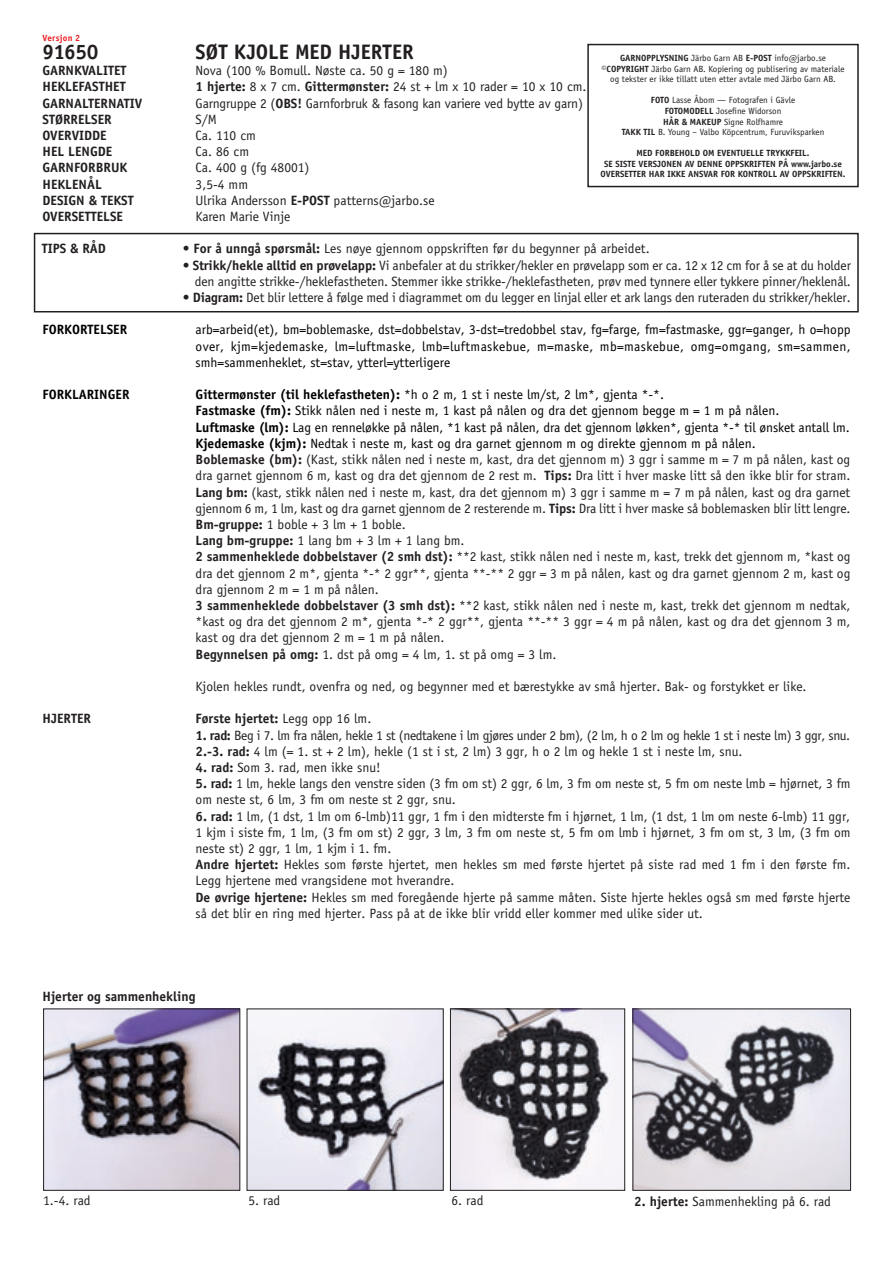
<style>
.page{position:relative;width:893px;height:1263px;background:#fff}
.page>*{position:absolute;margin:0;border:0;box-sizing:border-box;transform-origin:0 0}
.t1{font:700 21px "Officina Sans";letter-spacing:-.005em;color:#231f20}
.t2{font:13.5px/16.2px "Officina Sans";color:#231f20}
.t3{font:13.5px/16.2px "Officina Sans";color:#000;text-align:justify}
.t4{font:700 13.5px "Officina Sans";color:#231f20}
.t5{font:13.5px/16.2px "Officina Sans";letter-spacing:-.03em;color:#231f20}
.t6{font:700 13.5px "Officina Sans";color:#000}
.t7{font:9px/10.5px "Officina Sans";color:#231f20;text-align:center}
.t8{font:700 9px/10.6px "Officina Sans";color:#231f20;text-align:center}
.t9{font:700 9px "Officina Sans";letter-spacing:.025em;color:#ee1d23}
.s1{font-weight:700}
.s2{font-weight:700;color:#000}
.s3{color:#000}
.s4{font-weight:400}
</style>
<div class="page">
<div style="left:34px;top:233px;width:825px;height:79px;border:2px solid #231f20"></div>
<div style="left:587px;top:44px;width:272px;height:143px;border:2px solid #231f20"></div>
<img style="left:45px;top:1010px;width:193px;height:179px">
<div style="left:43px;top:1008px;width:197px;height:183px;border:1px solid #231f20"></div>
<img style="left:249px;top:1010px;width:193px;height:179px">
<div style="left:247px;top:1008px;width:197px;height:183px;border:1px solid #231f20"></div>
<img style="left:452px;top:1010px;width:171px;height:179px">
<div style="left:450px;top:1008px;width:175px;height:183px;border:1px solid #231f20"></div>
<img style="left:634px;top:1010px;width:215px;height:179px">
<div style="left:632px;top:1008px;width:219px;height:183px;border:1px solid #231f20"></div>
<p class="t9" style="left:43px;top:32px;width:39px">Versjon 2</p>
<h1 class="t1" style="left:43px;top:39px;width:58px">91650</h1>
<h1 class="t1" style="left:196px;top:39px;width:220px">SØT KJOLE MED HJERTER</h1>
<p class="t4" style="left:43px;top:62px;width:86px">GARNKVALITET</p>
<p class="t2" style="left:196px;top:63px;width:254px">Nova (100 % Bomull. Nøste ca. 50 g = 180 m)</p>
<p class="t4" style="left:43px;top:78px;width:85px">HEKLEFASTHET</p>
<p class="t2" style="left:196px;top:79px;width:392px"><span class="s1">1 hjerte:</span> 8 x 7 cm. <span class="s1">Gittermønster:</span> 24 st + lm x 10 rader = 10 x 10 cm.</p>
<p class="t4" style="left:43px;top:95px;width:101px">GARNALTERNATIV</p>
<p class="t2" style="left:196px;top:95px;width:389px">Garngruppe 2 (<span class="s1">OBS!</span> Garnforbruk &amp; fasong kan variere ved bytte av garn)</p>
<p class="t4" style="left:43px;top:111px;width:71px">STØRRELSER</p>
<p class="t2" style="left:196px;top:111px;width:23px">S/M</p>
<p class="t4" style="left:43px;top:127px;width:66px">OVERVIDDE</p>
<p class="t2" style="left:196px;top:127px;width:62px">Ca. 110 cm</p>
<p class="t4" style="left:43px;top:143px;width:71px">HEL LENGDE</p>
<p class="t2" style="left:196px;top:144px;width:55px">Ca. 86 cm</p>
<p class="t4" style="left:43px;top:159px;width:86px">GARNFORBRUK</p>
<p class="t2" style="left:196px;top:160px;width:115px">Ca. 400 g (fg 48001)</p>
<p class="t4" style="left:43px;top:176px;width:61px">HEKLENÅL</p>
<p class="t2" style="left:196px;top:176px;width:54px">3,5-4 mm</p>
<p class="t4" style="left:43px;top:192px;width:93px">DESIGN &amp; TEKST</p>
<p class="t2" style="left:196px;top:192px;width:241px">Ulrika Andersson <span class="s1">E-POST</span> patterns@jarbo.se</p>
<p class="t4" style="left:43px;top:208px;width:82px">OVERSETTELSE</p>
<p class="t2" style="left:196px;top:208px;width:96px">Karen Marie Vinje</p>
<p class="t7" style="left:601px;top:52px;width:245px"><span class="s1">GARNOPPLYSNING</span> Järbo Garn AB <span class="s1">E-POST</span> info@jarbo.se <span class="s1">©COPYRIGHT</span> Järbo Garn AB. Kopiering og publisering av materiale og tekster er ikke tillatt uten etter avtale med Järbo Garn AB.</p>
<p class="t7" style="left:622px;top:95px;width:204px"><span class="s1">FOTO</span> Lasse Åbom — Fotografen i Gävle<br><span class="s1">FOTOMODELL</span> Josefine Widorson<br><span class="s1">HÅR &amp; MAKEUP</span> Signe Rolfhamre<br><span class="s1">TAKK TIL</span> B. Young – Valbo Köpcentrum, Furuviksparken</p>
<p class="t8" style="left:600px;top:147px;width:247px">MED FORBEHOLD OM EVENTUELLE TRYKKFEIL.<br>SE SISTE VERSJONEN AV DENNE OPPSKRIFTEN PÅ www.jarbo.se<br>OVERSETTER HAR IKKE ANSVAR FOR KONTROLL AV OPPSKRIFTEN.</p>
<p class="t4" style="left:42px;top:240px;width:66px">TIPS &amp; RÅD</p>
<p class="t2" style="left:183px;top:241px;width:468px"><span class="s1">• For å unngå spørsmål:</span> Les nøye gjennom oppskriften før du begynner på arbeidet.</p>
<p class="t2" style="left:183px;top:257px;width:670px;text-align:right"><span class="s1">• Strikk/hekle alltid en prøvelapp:</span> Vi anbefaler at du strikker/hekler en prøvelapp som er ca. 12 x 12 cm for å se at du holder den angitte strikke-/heklefastheten. Stemmer ikke strikke-/heklefastheten, prøv med tynnere eller tykkere pinner/heklenål.</p>
<p class="t2" style="left:183px;top:289px;width:670px"><span class="s1">• Diagram:</span> Det blir lettere å følge med i diagrammet om du legger en linjal eller et ark langs den ruteraden du strikker/hekler.</p>
<p class="t6" style="left:43px;top:321px;width:86px">FORKORTELSER</p>
<p class="t3" style="left:196px;top:322px;width:657px">arb=arbeid(et), bm=boblemaske, dst=dobbelstav, 3-dst=tredobbel stav, fg=farge, fm=fastmaske, ggr=ganger, h o=hopp over, kjm=kjedemaske, lm=luftmaske, lmb=luftmaskebue, m=maske, mb=maskebue, omg=omgang, sm=sammen, smh=sammenheklet, st=stav, ytterl=ytterligere</p>
<p class="t6" style="left:43px;top:386px;width:89px">FORKLARINGER</p>
<p class="t2" style="left:196px;top:387px;width:656px"><span class="s2">Gittermønster (til heklefastheten):</span> <span class="s3">*h o 2 m, 1 st i neste lm/st, 2 lm*, gjenta *-*.<br></span><span class="s2">Fastmaske (fm):</span> <span class="s3">Stikk nålen ned i neste m, 1 kast på nålen og dra det gjennom begge m = 1 m på nålen.<br></span><span class="s2">Luftmaske (lm):</span> <span class="s3">Lag en renneløkke på nålen, *1 kast på nålen, dra det gjennom løkken*, gjenta *-* til ønsket antall lm.<br></span><span class="s2">Kjedemaske (kjm):</span> <span class="s3">Nedtak i neste m, kast og dra garnet gjennom m og direkte gjennom m på nålen.<br></span><span class="s1">Boblemaske (bm):</span> (Kast, stikk nålen ned i neste m, kast, dra det gjennom m) 3 ggr i samme m = 7 m på nålen, kast og dra garnet gjennom 6 m, kast og dra det gjennom de 2 rest m. <span class="s1">Tips:</span> Dra litt i hver maske litt så den ikke blir for stram.<br><span class="s1">Lang bm:</span> (kast, stikk nålen ned i neste m, kast, dra det gjennom m) 3 ggr i samme m = 7 m på nålen, kast og dra garnet gjennom 6 m, 1 lm, kast og dra garnet gjennom de 2 resterende m. <span class="s1">Tips:</span> Dra litt i hver maske så boblemasken blir litt lengre.<br><span class="s1">Bm-gruppe:</span> 1 boble + 3 lm + 1 boble.<br><span class="s1">Lang bm-gruppe:</span> 1 lang bm + 3 lm + 1 lang bm.<br><span class="s1">2 sammenheklede dobbelstaver (2 smh dst):</span> **2 kast, stikk nålen ned i neste m, kast, trekk det gjennom m, *kast og dra det gjennom 2 m*, gjenta *-* 2 ggr**, gjenta **-** 2 ggr = 3 m på nålen, kast og dra garnet gjennom 2 m, kast og dra gjennom 2 m = 1 m på nålen.<br><span class="s1">3 sammenheklede dobbelstaver (3 smh dst):</span> **2 kast, stikk nålen ned i neste m, kast, trekk det gjennom m nedtak, *kast og dra det gjennom 2 m*, gjenta *-* 2 ggr**, gjenta **-** 3 ggr = 4 m på nålen, kast og dra det gjennom 3 m, kast og dra det gjennom 2 m = 1 m på nålen.<br><span class="s1">Begynnelsen på omg:</span> 1. dst på omg = 4 lm, 1. st på omg = 3 lm.</p>
<p class="t2" style="left:196px;top:678px;width:612px">Kjolen hekles rundt, ovenfra og ned, og begynner med et bærestykke av små hjerter. Bak- og forstykket er like.</p>
<p class="t4" style="left:43px;top:710px;width:50px">HJERTER</p>
<p class="t4" style="left:196px;top:710px;width:177px">Første hjertet: <span class="s4">Legg opp 16 lm.</span></p>
<p class="t5" style="left:196px;top:727px;width:656px"><span class="s1">1. rad:</span> Beg i 7. lm fra nålen, hekle 1 st (nedtakene i lm gjøres under 2 bm), (2 lm, h o 2 lm og hekle 1 st i neste lm) 3 ggr, snu.<br><span class="s1">2.-3. rad:</span> 4 lm (= 1. st + 2 lm), hekle (1 st i st, 2 lm) 3 ggr, h o 2 lm og hekle 1 st i neste lm, snu.</p>
<p class="t2" style="left:196px;top:759px;width:186px"><span class="s1">4. rad:</span> Som 3. rad, men ikke snu!</p>
<p class="t2" style="left:196px;top:775px;width:656px"><span class="s1">5. rad:</span> 1 lm, hekle langs den venstre siden (3 fm om st) 2 ggr, 6 lm, 3 fm om neste st, 5 fm om neste lmb = hjørnet, 3 fm om neste st, 6 lm, 3 fm om neste st 2 ggr, snu.</p>
<p class="t2" style="left:196px;top:808px;width:656px"><span class="s1">6. rad:</span> 1 lm, (1 dst, 1 lm om 6-lmb)11 ggr, 1 fm i den midterste fm i hjørnet, 1 lm, (1 dst, 1 lm om neste 6-lmb) 11 ggr, 1 kjm i siste fm, 1 lm, (3 fm om st) 2 ggr, 3 lm, 3 fm om neste st, 5 fm om lmb i hjørnet, 3 fm om st, 3 lm, (3 fm om neste st) 2 ggr, 1 lm, 1 kjm i 1. fm.<br><span class="s1">Andre hjertet:</span> Hekles som første hjertet, men hekles sm med første hjertet på siste rad med 1 fm i den første fm.<br>Legg hjertene med vrangsidene mot hverandre.<br><span class="s1">De øvrige hjertene:</span> Hekles sm med foregående hjerte på samme måten. Siste hjerte hekles også sm med første hjerte så det blir en ring med hjerter. Pass på at de ikke blir vridd eller kommer med ulike sider ut.</p>
<p class="t4" style="left:43px;top:988px;width:155px">Hjerter og sammenhekling</p>
<p class="t2" style="left:43px;top:1192px;width:49px">1.-4. rad</p>
<p class="t2" style="left:248px;top:1192px;width:33px">5. rad</p>
<p class="t2" style="left:451px;top:1192px;width:33px">6. rad</p>
<p class="t2" style="left:634px;top:1193px;width:198px"><span class="s1">2. hjerte:</span> Sammenhekling på 6. rad</p>
</div>
